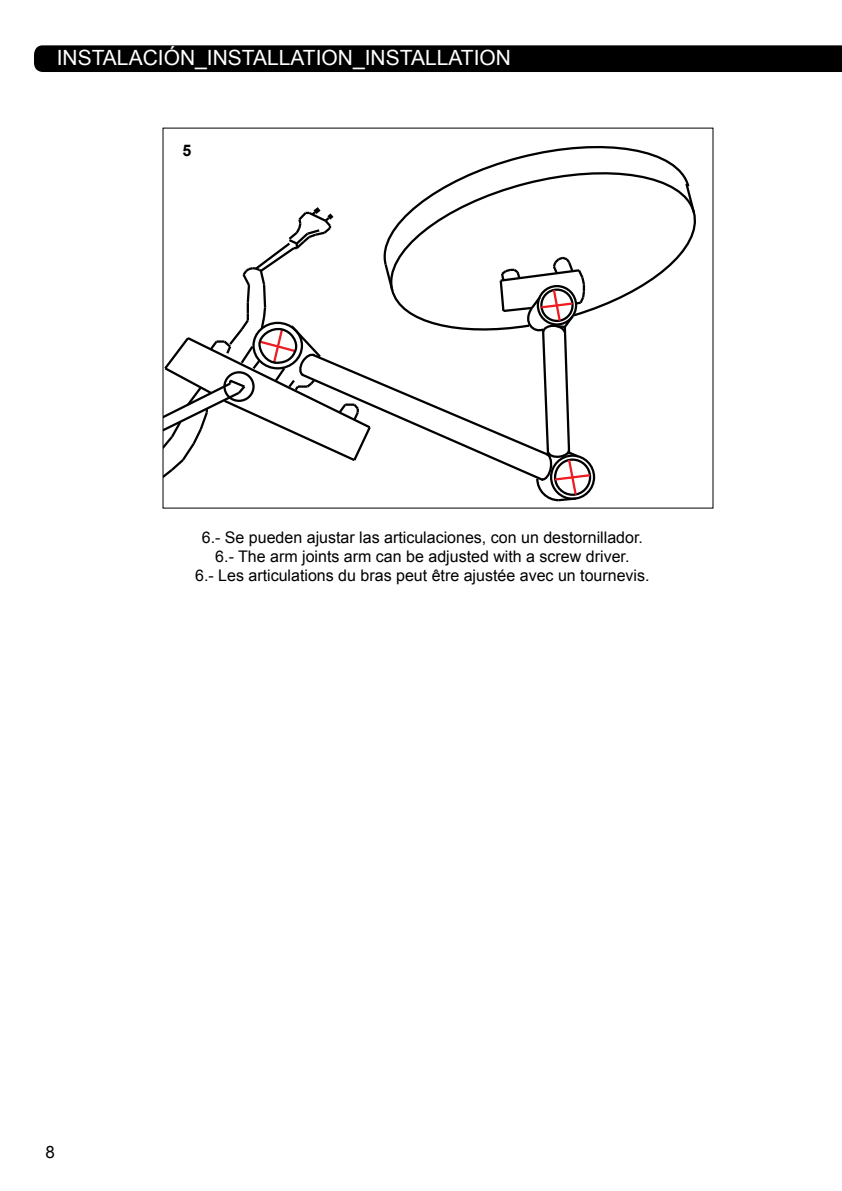
<style>
.page{position:relative;width:842px;height:1191px;background:#fff}
.page>*{position:absolute;margin:0;border:0;box-sizing:border-box;transform-origin:0 0}
.t1{font:21px "Arial";color:#fff}
.t2{font:17px "Arial";color:#000}
.t3{font:16px/19.2px "Arial";color:#000;text-align:center}
.t4{font:700 16px "Arial";color:#000}
</style>
<div class="page">
<div style="left:34px;top:45px;width:808px;height:27px;background:#000"></div>
<svg style="left:592px;top:215px;width:104px;height:96px"></svg>
<svg style="left:691px;top:197px;width:5px;height:18px"></svg>
<svg style="left:420px;top:145px;width:271px;height:122px"></svg>
<div style="left:550px;top:454px;width:45px;height:46px;border:2px solid #000;border-radius:50%"></div>
<svg style="left:164px;top:202px;width:428px;height:300px"></svg>
<h1 class="t1" style="left:57px;top:50px;width:456px">INSTALACIÓN_INSTALLATION_INSTALLATION</h1>
<p class="t4" style="left:183px;top:145px;width:10px">5</p>
<p class="t3" style="left:195px;top:527px;width:456px">6.- Se pueden ajustar las articulaciones, con un destornillador.<br>6.- The arm joints arm can be adjusted with a screw driver.<br>6.- Les articulations du bras peut être ajustée avec un tournevis.</p>
<p class="t2" style="left:45px;top:1145px;width:11px">8</p>
</div>
